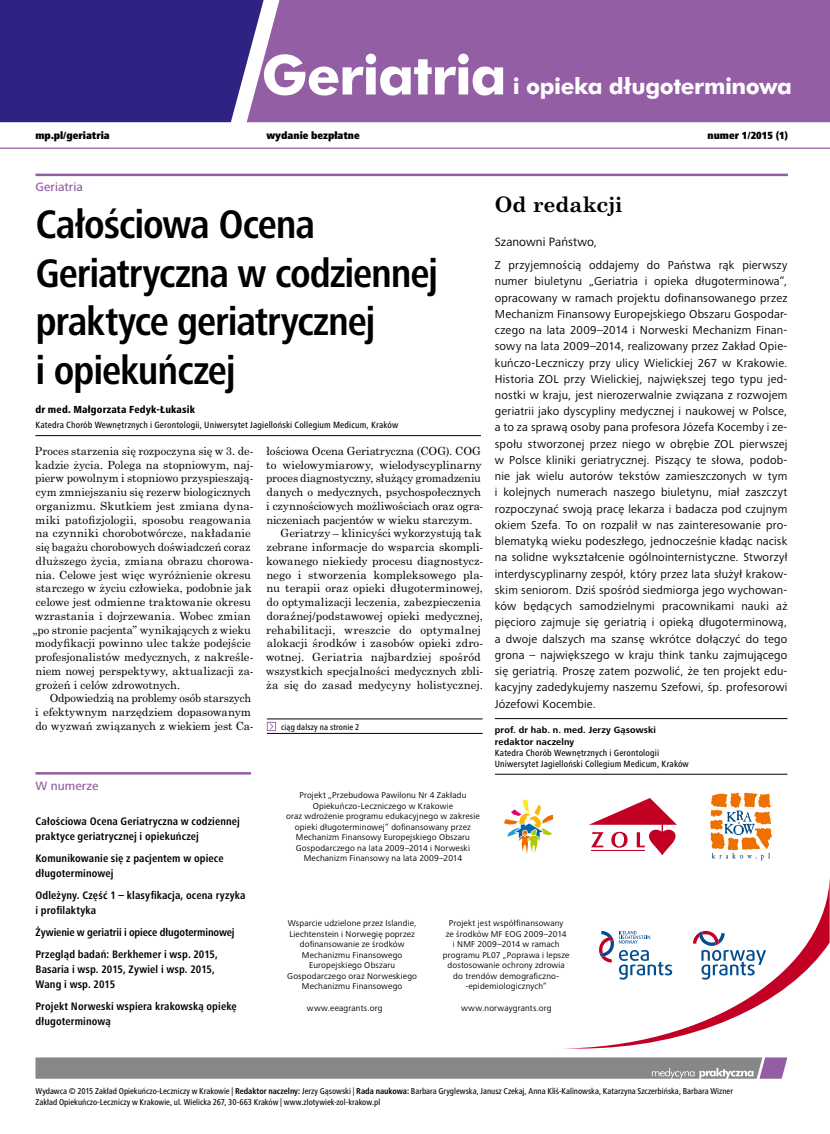
<style>
.page{position:relative;width:830px;height:1134px;background:#fff}
.page>*{position:absolute;margin:0;border:0;box-sizing:border-box;transform-origin:0 0}
.t1{font:700 55px "Futurum Ibis EE";letter-spacing:-.025em;color:#fff}
.t2{font:700 condensed 41.25px/48.8px "Frutiger Next LTW1 G";letter-spacing:-.03em;color:#000}
.t3{font:700 22.5px "Futurum Ibis EE";letter-spacing:-.02em;color:#fff}
.t4{font:700 21.25px "Century Schoolbook Pro Greek MP";letter-spacing:-.01em;color:#000}
.t5{font:500 12.5px "Frutiger Next LTW1 G";letter-spacing:.005em;color:#945ea4}
.t6{font:12.5px "Frutiger Next LTW1 G";color:#000}
.t7{font:11.88px/16.2px "Frutiger Next LTW1 G";letter-spacing:.015em;color:#000;text-align:justify}
.t8{font:11.25px/13.8px "Century Schoolbook Pro Greek MP";color:#000}
.t9{font:700 condensed 11.25px/15px "Frutiger Next LTW1 G";letter-spacing:.01em;color:#000}
.t10{font:900 condensed 10.75px "Frutiger Next LTW1 G";color:#000}
.t11{font:800 condensed 10.62px "Frutiger Next LTW1 G";letter-spacing:.015em;color:#000}
.t12{font:500 condensed 9.38px/11.2px "Frutiger Next LTW1 G";letter-spacing:.015em;color:#000}
.t13{font:700 9.38px/11.2px "Frutiger Next LTW1 G";letter-spacing:.015em;color:#000}
.t14{font:8.75px/10.5px "Frutiger Next LTW1 G";letter-spacing:.015em;color:#000;text-align:center}
.t15{font:500 condensed 8.75px/11.2px "Frutiger Next LTW1 G";color:#000}
.s1{font-weight:700}
</style>
<div class="page">
<div style="left:0;top:0;width:246px;height:122px;background:#2e2382"></div>
<hr style="left:0;top:148px;width:829px;height:1px;background:#945ea4">
<div style="left:246px;top:0;width:583px;height:122px;background:#945ea4"></div>
<hr style="left:35px;top:174px;width:752px;height:2px;background:#945ea4">
<hr style="left:35px;top:772px;width:216px;height:2px;background:#945ea4">
<hr style="left:267px;top:719px;width:215px;height:1px;background:#000">
<hr style="left:267px;top:733px;width:215px;height:1px;background:#000">
<svg style="left:267px;top:722px;width:9px;height:9px"></svg>
<hr style="left:35px;top:435px;width:445px;height:1px;background:#000">
<svg style="left:35px;top:1057px;width:752px;height:22px;background:#8d8c8d"></svg>
<hr style="left:494px;top:718px;width:293px;height:1px;background:#000">
<hr style="left:494px;top:774px;width:293px;height:1px;background:#000">
<svg style="left:589px;top:798px;width:87px;height:57px"></svg>
<svg style="left:710px;top:793px;width:61px;height:68px"></svg>
<svg style="left:503px;top:799px;width:50px;height:55px"></svg>
<svg style="left:580px;top:887px;width:249px;height:161px"></svg>
<svg style="left:598px;top:931px;width:73px;height:49px"></svg>
<svg style="left:692px;top:930px;width:73px;height:50px"></svg>
<h1 class="t1" style="left:261px;top:41px;width:247px">Geriatria</h1>
<h3 class="t3" style="left:512px;top:73px;width:280px">i opieka długoterminowa</h3>
<p class="t10" style="left:35px;top:129px;width:76px">mp.pl/geriatria</p>
<p class="t10" style="left:266px;top:129px;width:95px">wydanie bezpłatne</p>
<p class="t10" style="left:707px;top:129px;width:82px">numer 1/2015 (1)</p>
<p class="t5" style="left:35px;top:179px;width:49px">Geriatria</p>
<h2 class="t2" style="left:35px;top:200px;width:404px">Całościowa Ocena<br>Geriatryczna w codziennej praktyce geriatrycznej<br>i opiekuńczej</h2>
<p class="t11" style="left:35px;top:404px;width:161px">dr med. Małgorzata Fedyk‑Łukasik</p>
<p class="t12" style="left:35px;top:420px;width:364px">Katedra Chorób Wewnętrznych i Gerontologii, Uniwersytet Jagielloński Collegium Medicum, Kraków</p>
<p class="t8" style="left:33px;top:443px;width:222px">Proces starzenia się rozpoczyna się w 3. de&shy;kadzie życia. Polega na stopniowym, naj&shy;pierw powolnym i stopniowo przyspieszają&shy;cym zmniejszaniu się rezerw biologicznych organizmu. Skutkiem jest zmiana dyna&shy;miki patofizjologii, sposobu reagowania na czynniki chorobotwórcze, nakładanie się bagażu chorobowych doświadczeń coraz dłuższego życia, zmiana obrazu chorowa&shy;nia. Celowe jest więc wyróżnienie okresu starczego w życiu człowieka, podobnie jak celowe jest odmienne traktowanie okresu wzrastania i dojrzewania. Wobec zmian „po stronie pacjenta” wynikających z wieku modyfikacji powinno ulec także podejście profesjonalistów medycznych, z nakreśle&shy;niem nowej perspektywy, aktualizacji za&shy;grożeń i celów zdrowotnych.</p>
<p class="t8" style="left:35px;top:691px;width:219px;text-indent:14px">Odpowiedzią na problemy osób starszych i efektywnym narzędziem dopasowanym do wyzwań związanych z wiekiem jest Ca-</p>
<p class="t8" style="left:266px;top:443px;width:216px">łościowa Ocena Geriatryczna (COG). COG</p>
<p class="t8" style="left:266px;top:457px;width:217px">to wielowymiarowy, wielodyscyplinarny</p>
<p class="t8" style="left:266px;top:471px;width:216px">proces diagnostyczny, służący gromadzeniu</p>
<p class="t8" style="left:266px;top:485px;width:216px">danych o medycznych, psychospołecznych</p>
<p class="t8" style="left:266px;top:498px;width:218px">i czynnościowych możliwościach oraz ogra-</p>
<p class="t8" style="left:266px;top:512px;width:207px">niczeniach pacjentów w wieku starczym.</p>
<p class="t8" style="left:280px;top:526px;width:202px">Geriatrzy – klinicyści wykorzystują tak</p>
<p class="t8" style="left:266px;top:540px;width:218px">zebrane informacje do wsparcia skompli-</p>
<p class="t8" style="left:266px;top:553px;width:218px">kowanego niekiedy procesu diagnostycz-</p>
<p class="t8" style="left:266px;top:567px;width:218px">nego i stworzenia kompleksowego pla-</p>
<p class="t8" style="left:266px;top:581px;width:218px">nu terapii oraz opieki długoterminowej,</p>
<p class="t8" style="left:266px;top:595px;width:216px">do optymalizacji leczenia, zabezpieczenia</p>
<p class="t8" style="left:266px;top:608px;width:218px">doraźnej/podstawowej opieki medycznej,</p>
<p class="t8" style="left:266px;top:622px;width:216px">rehabilitacji, wreszcie do optymalnej</p>
<p class="t8" style="left:266px;top:636px;width:218px">alokacji środków i zasobów opieki zdro-</p>
<p class="t8" style="left:265px;top:650px;width:216px">wotnej. Geriatria najbardziej spośród</p>
<p class="t8" style="left:265px;top:663px;width:219px">wszystkich specjalności medycznych zbli-</p>
<p class="t8" style="left:266px;top:677px;width:218px">ża się do zasad medycyny holistycznej.</p>
<p class="t15" style="left:281px;top:721px;width:80px">ciąg dalszy na stronie 2</p>
<p class="t5" style="left:35px;top:777px;width:64px">W numerze</p>
<h3 class="t4" style="left:494px;top:191px;width:129px">Od redakcji</h3>
<p class="t6" style="left:494px;top:233px;width:104px">Szanowni Państwo,</p>
<p class="t7" style="left:494px;top:257px;width:294px">Z przyjemnością oddajemy do Państwa rąk pierwszy numer biuletynu „Geriatria i opieka długoterminowa”, opracowany w ramach projektu dofinansowanego przez Mechanizm Finansowy Europejskiego Obszaru Gospodar‑ czego na lata 2009–2014 i Norweski Mechanizm Finan‑ sowy na lata 2009–2014, realizowany przez Zakład Opie‑ kuńczo‑Leczniczy przy ulicy Wielickiej 267 w Krakowie.<br>Historia ZOL przy Wielickiej, największej tego typu jed‑ nostki w kraju, jest nierozerwalnie związana z rozwojem geriatrii jako dyscypliny medycznej i naukowej w Polsce, a to za sprawą osoby pana profesora Józefa Kocemby i ze‑ społu stworzonej przez niego w obrębie ZOL pierwszej w Polsce kliniki geriatrycznej. Piszący te słowa, podob‑ nie jak wielu autorów tekstów zamieszczonych w tym i kolejnych numerach naszego biuletynu, miał zaszczyt rozpoczynać swoją pracę lekarza i badacza pod czujnym okiem Szefa. To on rozpalił w nas zainteresowanie pro‑ blematyką wieku podeszłego, jednocześnie kładąc nacisk na solidne wykształcenie ogólnointernistyczne. Stworzył interdyscyplinarny zespół, który przez lata służył krakow‑ skim seniorom. Dziś spośród siedmiorga jego wychowan‑ ków będących samodzielnymi pracownikami nauki aż pięcioro zajmuje się geriatrią i opieką długoterminową, a dwoje dalszych ma szansę wkrótce dołączyć do tego grona – największego w kraju think tanku zajmującego się geriatrią. Proszę zatem pozwolić, że ten projekt edu‑ kacyjny zadedykujemy naszemu Szefowi, śp. profesorowi Józefowi Kocembie.</p>
<p class="t13" style="left:494px;top:724px;width:163px">prof. dr hab. n. med. Jerzy Gąsowski redaktor naczelny</p>
<p class="t12" style="left:494px;top:747px;width:195px">Katedra Chorób Wewnętrznych i Gerontologii<br>Uniwersytet Jagielloński Collegium Medicum, Kraków</p>
<p class="t9" style="left:35px;top:814px;width:206px">Całościowa Ocena Geriatryczna w codziennej praktyce geriatrycznej i opiekuńczej</p>
<p class="t9" style="left:35px;top:851px;width:189px">Komunikowanie się z pacjentem w opiece długoterminowej</p>
<p class="t9" style="left:35px;top:888px;width:211px">Odleżyny. Część 1 – klasyfikacja, ocena ryzyka i profilaktyka</p>
<p class="t9" style="left:35px;top:921px;width:200px;line-height:22.1px">Żywienie w geriatrii i opiece długoterminowej<br>Przegląd badań: Berkhemer i wsp. 2015,</p>
<p class="t9" style="left:35px;top:962px;width:181px">Basaria i wsp. 2015, Zywiel i wsp. 2015,<br>Wang i wsp. 2015</p>
<p class="t9" style="left:35px;top:999px;width:202px">Projekt Norweski wspiera krakowską opiekę długoterminową</p>
<p class="t14" style="left:286px;top:790px;width:195px">Projekt „Przebudowa Pawilonu Nr 4 Zakładu Opiekuńczo‑Leczniczego w Krakowie<br>oraz wdrożenie programu edukacyjnego w zakresie opieki długoterminowej” dofinansowany przez Mechanizm Finansowy Europejskiego Obszaru Gospodarczego na lata 2009–2014 i Norweski Mechanizm Finansowy na lata 2009–2014</p>
<p class="t14" style="left:287px;top:918px;width:131px">Wsparcie udzielone przez Islandie,<br>Liechtenstein i Norwegię poprzez dofinansowanie ze środków<br>Mechanizmu Finansowego<br>Europejskiego Obszaru<br>Gospodarczego oraz Norweskiego<br>Mechanizmu Finansowego</p>
<p class="t14" style="left:442px;top:918px;width:128px">Projekt jest współfinansowany<br>ze środków MF EOG 2009–2014<br>i NMF 2009–2014 w ramach programu PL07 „Poprawa i lepsze dostosowanie ochrony zdrowia do trendów demograficzno--epidemiologicznych”</p>
<p class="t14" style="left:306px;top:1002px;width:77px">www.eeagrants.org</p>
<p class="t14" style="left:461px;top:1002px;width:92px">www.norwaygrants.org</p>
<p class="t15" style="left:35px;top:1085px;width:698px">Wydawca © 2015 Zakład Opiekuńczo-Leczniczy w Krakowie | <span class="s1">Redaktor naczelny:</span> Jerzy Gąsowski | <span class="s1">Rada naukowa:</span> Barbara Gryglewska, Janusz Czekaj, Anna Kliś‑Kalinowska, Katarzyna Szczerbińska, Barbara Wizner<br>Zakład Opiekuńczo-Leczniczy w Krakowie, ul. Wielicka 267, 30-663 Kraków | www.zlotywiek‑zol‑krakow.pl</p>
</div>
